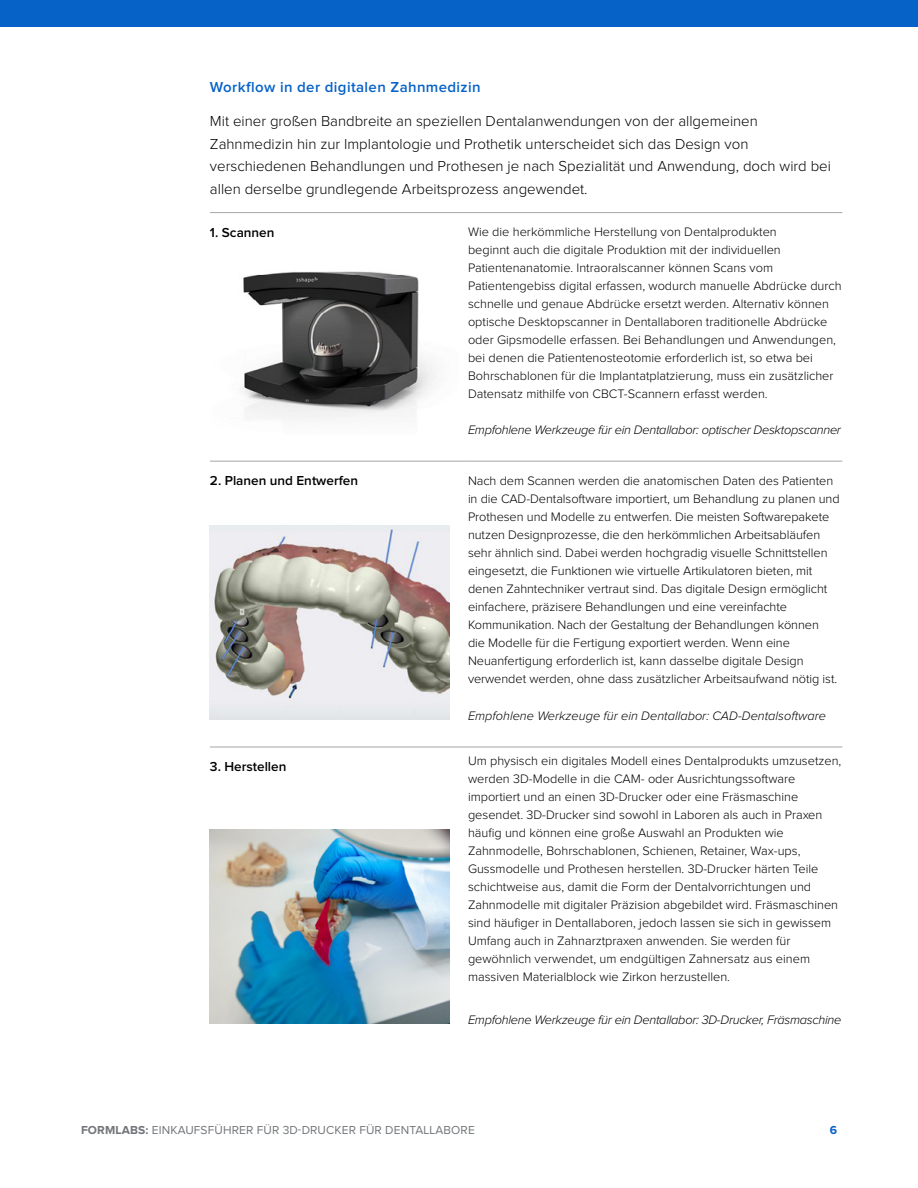
<style>
.page{position:relative;width:918px;height:1188px;background:#fff}
.page>*{position:absolute;margin:0;border:0;box-sizing:border-box;transform-origin:0 0}
.t1{font:300 15px/22.5px "Proxima Nova";color:#000}
.t2{font:600 15px "Proxima Nova";letter-spacing:.025em;color:#0762c8}
.t3{font:600 13.5px "Proxima Nova";color:#000}
.t4{font:300 12.75px/18px "Proxima Nova";color:#000}
.t5{font:italic 300 12.75px "Proxima Nova";letter-spacing:-.02em;color:#000}
.t6{font:italic 300 12.75px "Proxima Nova";color:#000}
.t7{font:12px "Proxima Nova";letter-spacing:.01em;color:#727579}
.t8{font:700 12px "Proxima Nova";color:#0762c8}
.s1{font-weight:700}
</style>
<div class="page">
<div style="left:0;top:0;width:918px;height:27px;background:#0762c8"></div>
<hr style="left:210px;top:461px;width:258px;height:1px;background:#a4a6a8">
<hr style="left:468px;top:461px;width:374px;height:1px;background:#a4a6a8">
<hr style="left:210px;top:747px;width:258px;height:1px;background:#a4a6a8">
<hr style="left:468px;top:747px;width:374px;height:1px;background:#a4a6a8">
<hr style="left:210px;top:212px;width:258px;height:1px;background:#a4a6a8">
<hr style="left:468px;top:212px;width:374px;height:1px;background:#a4a6a8">
<img style="left:242px;top:271px;width:195px;height:149px">
<img style="left:210px;top:526px;width:240px;height:194px">
<img style="left:210px;top:829px;width:240px;height:195px">
<p class="t2" style="left:210px;top:80px;width:272px">Workflow in der digitalen Zahnmedizin</p>
<p class="t1" style="left:210px;top:110px;width:623px">Mit einer großen Bandbreite an speziellen Dentalanwendungen von der allgemeinen Zahnmedizin hin zur Implantologie und Prothetik unterscheidet sich das Design von verschiedenen Behandlungen und Prothesen je nach Spezialität und Anwendung, doch wird bei allen derselbe grundlegende Arbeitsprozess angewendet.</p>
<p class="t3" style="left:210px;top:226px;width:66px">1. Scannen</p>
<p class="t4" style="left:468px;top:223px;width:375px">Wie die herkömmliche Herstellung von Dentalprodukten<br>beginnt auch die digitale Produktion mit der individuellen Patientenanatomie. Intraoralscanner können Scans vom Patientengebiss digital erfassen, wodurch manuelle Abdrücke durch schnelle und genaue Abdrücke ersetzt werden. Alternativ können optische Desktopscanner in Dentallaboren traditionelle Abdrücke oder Gipsmodelle erfassen. Bei Behandlungen und Anwendungen, bei denen die Patientenosteotomie erforderlich ist, so etwa bei Bohrschablonen für die Implantatplatzierung, muss ein zusätzlicher Datensatz mithilfe von CBCT-Scannern erfasst werden.</p>
<p class="t5" style="left:468px;top:424px;width:375px">Empfohlene Werkzeuge für ein Dentallabor: optischer Desktopscanner</p>
<p class="t3" style="left:210px;top:475px;width:150px">2. Planen und Entwerfen</p>
<p class="t4" style="left:468px;top:472px;width:373px">Nach dem Scannen werden die anatomischen Daten des Patienten in die CAD-Dentalsoftware importiert, um Behandlung zu planen und Prothesen und Modelle zu entwerfen. Die meisten Softwarepakete nutzen Designprozesse, die den herkömmlichen Arbeitsabläufen sehr ähnlich sind. Dabei werden hochgradig visuelle Schnittstellen eingesetzt, die Funktionen wie virtuelle Artikulatoren bieten, mit denen Zahntechniker vertraut sind. Das digitale Design ermöglicht einfachere, präzisere Behandlungen und eine vereinfachte Kommunikation. Nach der Gestaltung der Behandlungen können<br>die Modelle für die Fertigung exportiert werden. Wenn eine Neuanfertigung erforderlich ist, kann dasselbe digitale Design verwendet werden, ohne dass zusätzlicher Arbeitsaufwand nötig ist.</p>
<p class="t6" style="left:468px;top:710px;width:360px">Empfohlene Werkzeuge für ein Dentallabor: CAD-Dentalsoftware</p>
<p class="t3" style="left:210px;top:760px;width:78px">3. Herstellen</p>
<p class="t4" style="left:468px;top:752px;width:375px">Um physisch ein digitales Modell eines Dentalprodukts umzusetzen, werden 3D-Modelle in die CAM- oder Ausrichtungssoftware importiert und an einen 3D-Drucker oder eine Fräsmaschine gesendet. 3D-Drucker sind sowohl in Laboren als auch in Praxen häufig und können eine große Auswahl an Produkten wie Zahnmodelle, Bohrschablonen, Schienen, Retainer, Wax-ups, Gussmodelle und Prothesen herstellen. 3D-Drucker härten Teile schichtweise aus, damit die Form der Dentalvorrichtungen und Zahnmodelle mit digitaler Präzision abgebildet wird. Fräsmaschinen sind häufiger in Dentallaboren, jedoch lassen sie sich in gewissem Umfang auch in Zahnarztpraxen anwenden. Sie werden für gewöhnlich verwendet, um endgültigen Zahnersatz aus einem massiven Materialblock wie Zirkon herzustellen.</p>
<p class="t5" style="left:468px;top:1014px;width:375px">Empfohlene Werkzeuge für ein Dentallabor: 3D-Drucker, Fräsmaschine</p>
<p class="t7" style="left:81px;top:1125px;width:395px"><span class="s1">FORMLABS:</span> EINKAUFSFÜHRER FÜR 3D-DRUCKER FÜR DENTALLABORE</p>
<p class="t8" style="left:830px;top:1125px;width:9px">6</p>
</div>
